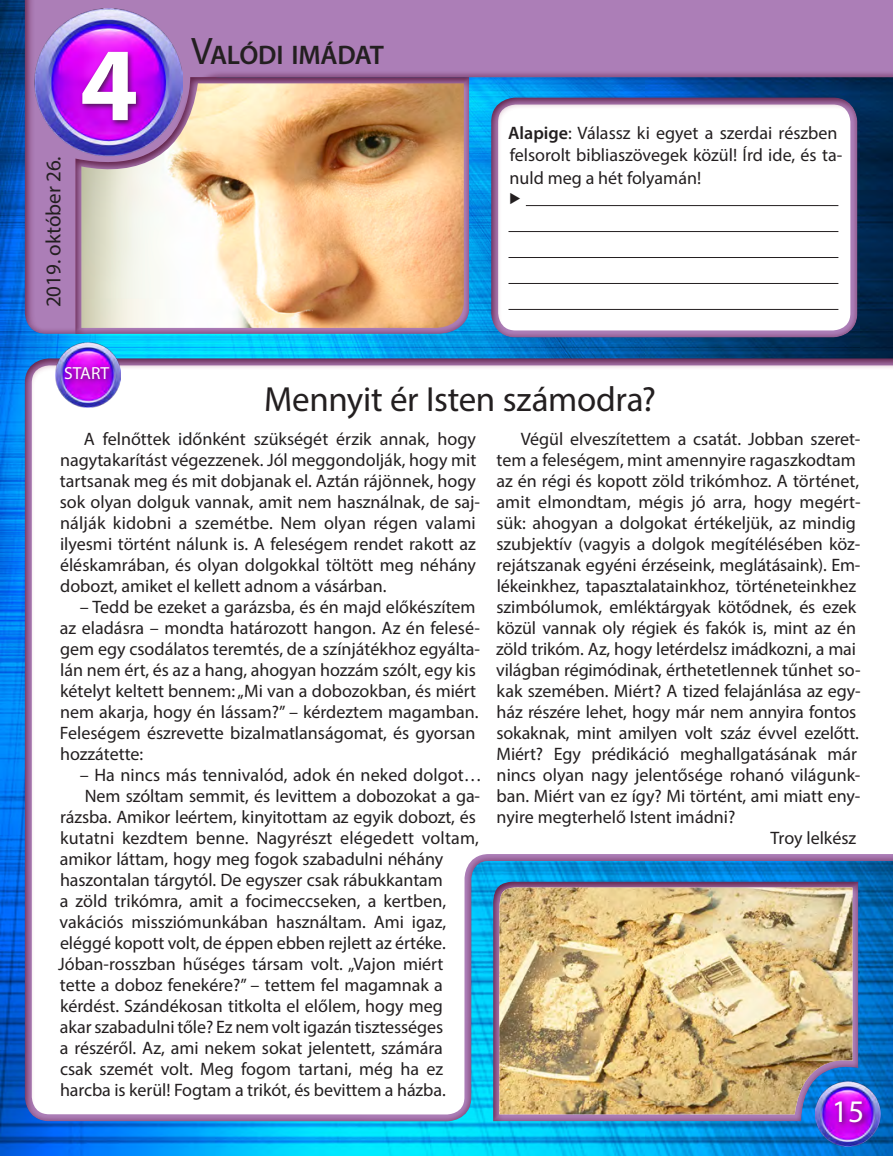
<style>
.page{position:relative;width:893px;height:1156px;background:#fff}
.page>*{position:absolute;margin:0;border:0;box-sizing:border-box;transform-origin:0 0}
.t1{font:700 105px "Myriad Pro";color:#fff}
.tortenet_cim{font:35px "Myriad Pro";letter-spacing:-.01em;color:#231f20}
.t2{font:31.5px "Myriad Pro";color:#fff}
.lecke_cim{font:600 26.95px "Myriad Pro";letter-spacing:-.015em;color:#231f20}
.datum{font:21px "Myriad Pro";color:#231f20}
.tortenet{font:18.03px/21px "Myriad Pro";color:#231f20}
.t3{font:17.5px "Myriad Pro";color:#fff}
.s1{font-weight:400;font-size:38.5px}
.s2{font-weight:600}
</style>
<div class="page">
<img style="left:0;top:0;width:893px;height:1156px">
<div style="left:23px;top:0;width:870px;height:336px;background:#892a54;opacity:.75"></div>
<img style="left:35px;top:8px;width:147px;height:148px">
<div style="left:79px;top:49px;width:64px;height:78px;background:#231f20;opacity:.75"></div>
<div style="left:73px;top:71px;width:397px;height:264px;background:#892a54;opacity:.75"></div>
<div style="left:22px;top:357px;width:871px;height:765px;background:#892a54;opacity:.75"></div>
<img style="left:56px;top:343px;width:64px;height:65px">
<img style="left:815px;top:1082px;width:65px;height:65px">
<div style="left:62px;top:363px;width:54px;height:22px;background:#231f20;opacity:.75"></div>
<div style="left:832px;top:1098px;width:37px;height:31px;background:#231f20;opacity:.75"></div>
<img style="left:81px;top:83px;width:383px;height:245px">
<div style="left:488px;top:96px;width:370px;height:242px;background:#892a54;opacity:.75"></div>
<div style="left:490px;top:880px;width:369px;height:243px;background:#892a54;opacity:.75"></div>
<img style="left:499px;top:887px;width:353px;height:227px">
<hr style="left:526px;top:205px;width:312px;height:1px;background:#231f20">
<hr style="left:508px;top:231px;width:330px;height:1px;background:#231f20">
<hr style="left:508px;top:257px;width:330px;height:1px;background:#231f20">
<hr style="left:508px;top:283px;width:330px;height:1px;background:#231f20">
<hr style="left:508px;top:309px;width:330px;height:1px;background:#231f20">
<svg style="left:510px;top:193px;width:10px;height:11px"></svg>
<p class="datum" style="left:40px;top:307px;width:153px;rotate:-90deg">2019. október 26.</p>
<p class="t1" style="left:80px;top:16px;width:60px">4</p>
<p class="t3" style="left:64px;top:362px;width:46px">START</p>
<p class="lecke_cim" style="left:191px;top:37px;width:194px"><span class="s1">V</span>ALÓDI IMÁDAT</p>
<p class="tortenet" style="left:508px;top:121px;width:336px;line-height:22.8px"><span class="s2">Alapige</span>: Válassz ki egyet a szerdai részben felsorolt bibliaszövegek közül! Írd ide, és ta&shy;nuld meg a hét folyamán!</p>
<p class="tortenet_cim" style="left:264px;top:377px;width:393px">Mennyit ér Isten számodra?</p>
<p class="tortenet" style="left:60px;top:428px;width:422px;text-indent:24px">A felnőttek időnként szükségét érzik annak, hogy nagytakarítást végezzenek. Jól meggondolják, hogy mit tartsanak meg és mit dobjanak el. Aztán rájönnek, hogy sok olyan dolguk vannak, amit nem használnak, de saj&shy;nálják kidobni a szemétbe. Nem olyan régen valami ilyesmi történt nálunk is. A feleségem rendet rakott az éléskamrában, és olyan dolgokkal töltött meg néhány dobozt, amiket el kellett adnom a vásárban.</p>
<p class="tortenet" style="left:60px;top:596px;width:422px;text-indent:20px">– Tedd be ezeket a garázsba, és én majd előkészítem az eladásra – mondta határozott hangon. Az én felesé&shy;gem egy csodálatos teremtés, de a színjátékhoz egyálta&shy;lán nem ért, és az a hang, ahogyan hozzám szólt, egy kis kételyt keltett bennem: „Mi van a dobozokban, és miért nem akarja, hogy én lássam?” – kérdeztem magamban.<br>Feleségem észrevette bizalmatlanságomat, és gyorsan hozzátette:</p>
<p class="tortenet" style="left:80px;top:764px;width:404px">– Ha nincs más tennivalód, adok én neked dolgot…</p>
<p class="tortenet" style="left:58px;top:785px;width:423px;text-indent:27px">Nem szóltam semmit, és levittem a dobozokat a ga&shy;rázsba. Amikor leértem, kinyitottam az egyik dobozt, és kutatni kezdtem benne. Nagyrészt elégedett voltam, amikor láttam, hogy meg fogok szabadulni néhány haszontalan tárgytól. De egyszer csak rábukkantam<br>a zöld trikómra, amit a focimeccseken, a kertben, vakációs missziómunkában használtam. Ami igaz, eléggé kopott volt, de éppen ebben rejlett az értéke.<br>Jóban-rosszban hűséges társam volt. „Vajon miért tette a doboz fenekére?” – tettem fel magamnak a kérdést. Szándékosan titkolta el előlem, hogy meg<br>akar szabadulni tőle? Ez nem volt igazán tisztességes<br>a részéről. Az, ami nekem sokat jelentett, számára<br>csak szemét volt. Meg fogom tartani, még ha ez harcba is kerül! Fogtam a trikót, és bevittem a házba.</p>
<p class="tortenet" style="left:496px;top:428px;width:366px;text-indent:25px">Végül elveszítettem a csatát. Jobban szeret&shy;tem a feleségem, mint amennyire ragaszkodtam az én régi és kopott zöld trikómhoz. A történet, amit elmondtam, mégis jó arra, hogy megért&shy;sük: ahogyan a dolgokat értékeljük, az mindig szubjektív (vagyis a dolgok megítélésében köz&shy;rejátszanak egyéni érzéseink, meglátásaink). Em&shy;lékeinkhez, tapasztalatainkhoz, történeteinkhez szimbólumok, emléktárgyak kötődnek, és ezek közül vannak oly régiek és fakók is, mint az én zöld trikóm. Az, hogy letérdelsz imádkozni, a mai világban régimódinak, érthetetlennek tűnhet so&shy;kak szemében. Miért? A tized felajánlása az egy&shy;ház részére lehet, hogy már nem annyira fontos sokaknak, mint amilyen volt száz évvel ezelőtt.<br>Miért? Egy prédikáció meghallgatásának már nincs olyan nagy jelentősége rohanó világunk&shy;ban. Miért van ez így? Mi történt, ami miatt en - nyire megterhelő Istent imádni?</p>
<p class="tortenet" style="left:770px;top:827px;width:87px">Troy lelkész</p>
<p class="t2" style="left:832px;top:1092px;width:34px">15</p>
</div>
